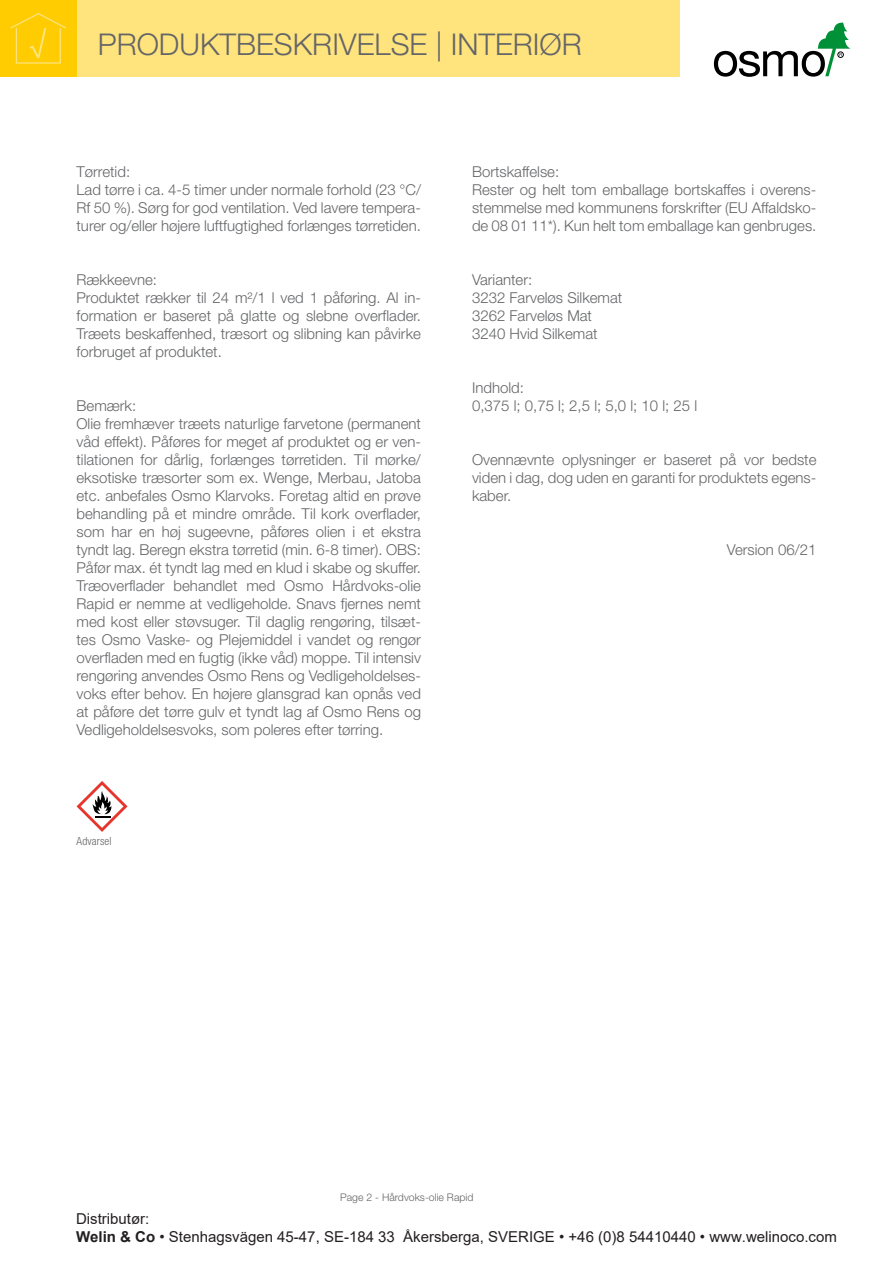
<style>
.page{position:relative;width:893px;height:1263px;background:#fff}
.page>*{position:absolute;margin:0;border:0;box-sizing:border-box;transform-origin:0 0}
.t1{font:300 30px "Helvetica Neue";color:#646567}
.t2{font:300 15px/18px "Helvetica Neue";color:#646567}
.t3{font:15px/18px "Arial";color:#231f20}
.t4{font:300 condensed 11.25px "Helvetica Neue";letter-spacing:.01em;color:#646567}
.t5{font:300 10.5px "Helvetica Neue";color:#646567}
.s1{font-weight:700}
</style>
<div class="page">
<svg style="left:714px;top:23px;width:136px;height:54px"></svg>
<div style="left:77px;top:0;width:603px;height:77px;background:#ffe37d"></div>
<div style="left:0;top:0;width:77px;height:77px;background:#fecc00"></div>
<svg style="left:10px;top:13px;width:56px;height:51px"></svg>
<svg style="left:77px;top:781px;width:51px;height:51px"></svg>
<h1 class="t1" style="left:98px;top:26px;width:486px">PRODUKTBESKRIVELSE | INTERIØR</h1>
<p class="t2" style="left:77px;top:162px;width:346px">Tørretid:<br>Lad tørre i ca. 4-5 timer under normale forhold (23 °C/ Rf 50 %). Sørg for god ventilation. Ved lavere tempera&shy;turer og/eller højere luftfugtighed forlænges tørretiden.</p>
<p class="t2" style="left:77px;top:270px;width:346px">Rækkeevne:<br>Produktet rækker til 24 m²/1 l ved 1 påføring. Al in&shy;formation er baseret på glatte og slebne overflader.<br>Træets beskaffenhed, træsort og slibning kan påvirke forbruget af produktet.</p>
<p class="t2" style="left:77px;top:396px;width:346px">Bemærk:<br>Olie fremhæver træets naturlige farvetone (permanent våd effekt). Påføres for meget af produktet og er ven&shy;tilationen for dårlig, forlænges tørretiden. Til mørke/ eksotiske træsorter som ex. Wenge, Merbau, Jatoba etc. anbefales Osmo Klarvoks. Foretag altid en prøve behandling på et mindre område. Til kork overflader, som har en høj sugeevne, påføres olien i et ekstra tyndt lag. Beregn ekstra tørretid (min. 6-8 timer). OBS:<br>Påfør max. ét tyndt lag med en klud i skabe og skuffer.<br>Træoverflader behandlet med Osmo Hårdvoks-olie Rapid er nemme at vedligeholde. Snavs fjernes nemt med kost eller støvsuger. Til daglig rengøring, tilsæt&shy;tes Osmo Vaske- og Plejemiddel i vandet og rengør overfladen med en fugtig (ikke våd) moppe. Til intensiv rengøring anvendes Osmo Rens og Vedligeholdelses&shy;voks efter behov. En højere glansgrad kan opnås ved at påføre det tørre gulv et tyndt lag af Osmo Rens og Vedligeholdelsesvoks, som poleres efter tørring.</p>
<p class="t4" style="left:77px;top:835px;width:37px">Advarsel</p>
<p class="t2" style="left:472px;top:162px;width:346px">Bortskaffelse:<br>Rester og helt tom emballage bortskaffes i overens&shy;stemmelse med kommunens forskrifter (EU Affaldsko&shy;de 08 01 11*). Kun helt tom emballage kan genbruges.</p>
<p class="t2" style="left:472px;top:270px;width:152px">Varianter:<br>3232 Farveløs Silkemat<br>3262 Farveløs Mat<br>3240 Hvid Silkemat</p>
<p class="t2" style="left:472px;top:378px;width:227px">Indhold:<br>0,375 l; 0,75 l; 2,5 l; 5,0 l; 10 l; 25 l</p>
<p class="t2" style="left:472px;top:450px;width:346px;text-align:justify">Ovennævnte oplysninger er baseret på vor bedste viden i dag, dog uden en garanti for produktets egens&shy;kaber.</p>
<p class="t2" style="left:727px;top:540px;width:91px">Version 06/21</p>
<p class="t5" style="left:340px;top:1191px;width:135px">Page 2 - Hårdvoks-olie Rapid</p>
<p class="t3" style="left:76px;top:1209px;width:762px">Distributør:<br><span class="s1">Welin &amp; Co</span> • Stenhagsvägen 45-47, SE-184 33 Åkersberga, SVERIGE • +46 (0)8 54410440 • www.welinoco.com</p>
</div>
